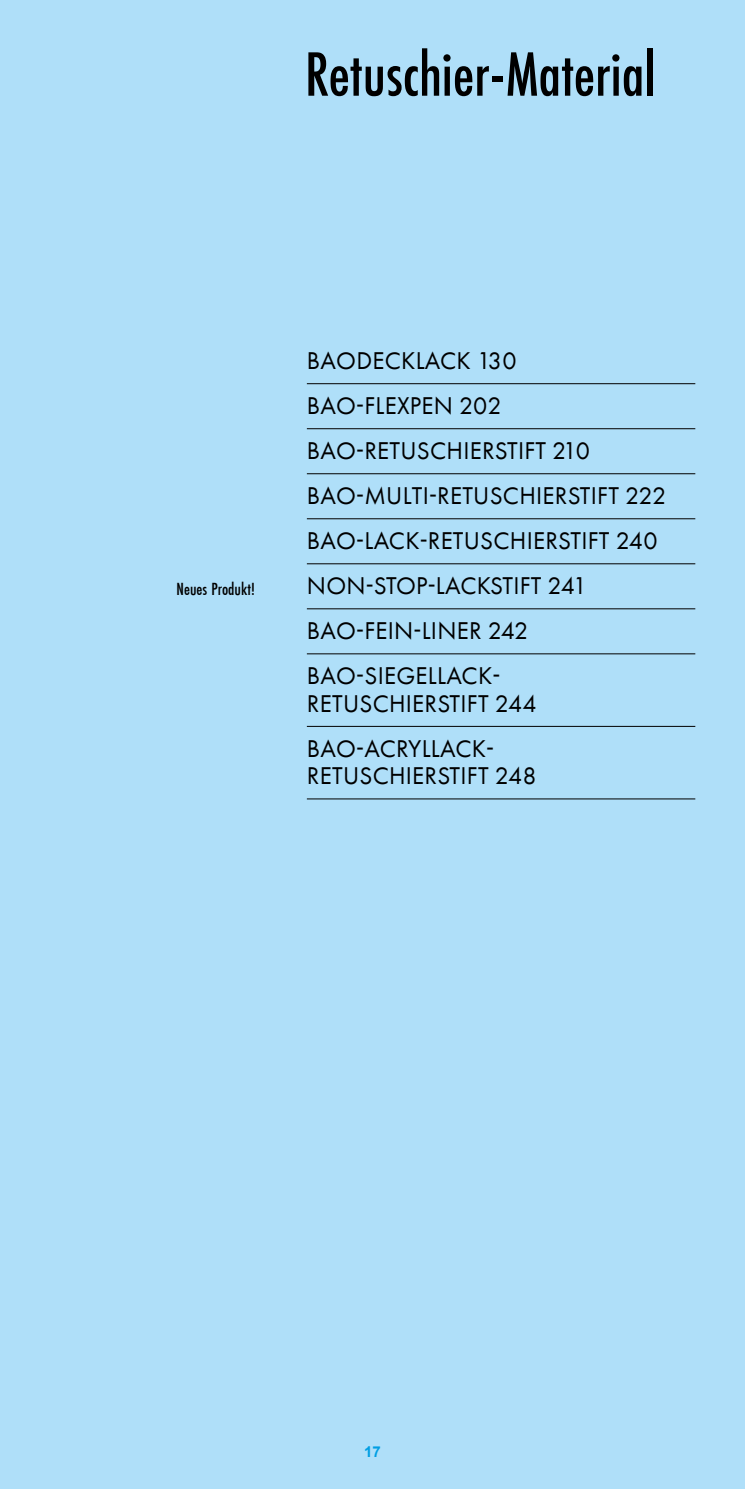
<style>
.page{position:relative;width:745px;height:1489px;background:#fff}
.page>*{position:absolute;margin:0;border:0;box-sizing:border-box;transform-origin:0 0}
.t1{font:500 65px "Futura PT Cond";color:#000}
.t2{font:25px/45px "Futura PT Book";letter-spacing:.01em;color:#000}
.t3{font:500 18px "Futura PT Cond";color:#000}
.t4{font:700 15px "Arial";color:#009ee3}
</style>
<div class="page">
<div style="left:0;top:0;width:744px;height:1488px;background:#afdff9"></div>
<hr style="left:306px;top:383px;width:388px;height:1px;background:#000">
<hr style="left:306px;top:428px;width:388px;height:1px;background:#000">
<hr style="left:306px;top:473px;width:388px;height:1px;background:#000">
<hr style="left:306px;top:518px;width:388px;height:1px;background:#000">
<hr style="left:306px;top:563px;width:388px;height:1px;background:#000">
<hr style="left:306px;top:608px;width:388px;height:1px;background:#000">
<hr style="left:306px;top:653px;width:388px;height:1px;background:#000">
<hr style="left:306px;top:726px;width:388px;height:1px;background:#000">
<hr style="left:306px;top:798px;width:388px;height:1px;background:#000">
<h1 class="t1" style="left:305px;top:36px;width:352px">Retuschier-Material</h1>
<p class="t3" style="left:176px;top:578px;width:80px">Neues Produkt!</p>
<p class="t2" style="left:307px;top:338px;width:360px">BAODECKLACK 130<br>BAO-FLEXPE N 202<br>BAO-RETUSCHIERSTIFT 210<br>BAO-MULTI-RETUSCHIERSTIFT 222<br>BAO-LACK-RETUSCHIERSTIFT 240<br>N ON-STOP-LACKSTIFT 241<br>BAO-FEIN-LINER 242<br>BAO-SIEGE LLACK-</p>
<p class="t2" style="left:307px;top:681px;width:231px">RETUSCHIERSTIFT 244<br>BAO-ACRYLLACK-</p>
<p class="t2" style="left:307px;top:753px;width:231px">RETUSCHIERSTIFT 248</p>
<p class="t4" style="left:364px;top:1441px;width:18px">17</p>
</div>
